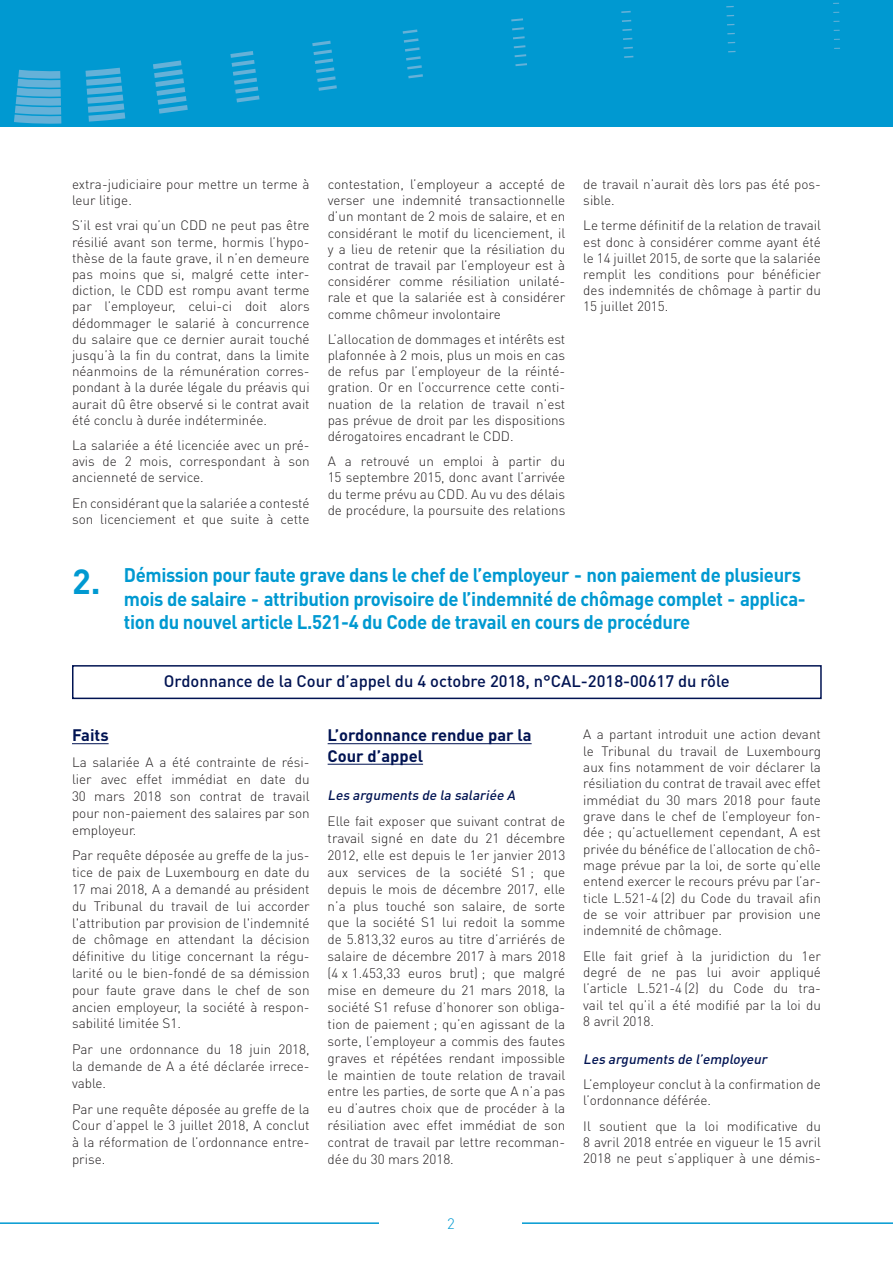
<style>
.page{position:relative;width:893px;height:1263px;background:#fff}
.page>*{position:absolute;margin:0;border:0;box-sizing:border-box;transform-origin:0 0}
.titre{font:700 34.5px "DIN Pro";color:#0099d1}
.Titre_1{font:700 19.5px/23.4px "DIN Pro";letter-spacing:-.02em;color:#0099d1;scale:.95 1}
.Arrêt{font:500 16.5px "DIN Pro";color:#001352}
.Soustitre_1{font:700 16.5px/20.5px "DIN Pro";color:#001352}
.t1{font:300 15px "DIN Pro";color:#0099d1}
.texte_courant{font:300 13.5px/16.2px "DIN Pro";color:#231f20;text-align:justify}
.Soustitre3{font:italic 500 13.5px "DIN Pro";color:#001352}
</style>
<div class="page">
<hr style="left:0;top:1222px;width:893px;height:2px;background:#0099d1">
<div style="left:380px;top:1217px;width:142px;height:46px;background:#fff"></div>
<div style="left:0;top:0;width:893px;height:126px;background:#0099d1"></div>
<svg style="left:511px;top:18px;width:12px;height:3px"></svg>
<svg style="left:621px;top:11px;width:10px;height:2px"></svg>
<svg style="left:512px;top:27px;width:12px;height:3px"></svg>
<svg style="left:622px;top:20px;width:9px;height:2px"></svg>
<svg style="left:513px;top:36px;width:12px;height:3px"></svg>
<svg style="left:622px;top:29px;width:10px;height:2px"></svg>
<svg style="left:514px;top:45px;width:11px;height:3px"></svg>
<svg style="left:623px;top:38px;width:9px;height:2px"></svg>
<svg style="left:515px;top:54px;width:11px;height:3px"></svg>
<svg style="left:624px;top:47px;width:9px;height:2px"></svg>
<svg style="left:14px;top:70px;width:47px;height:54px;background:#4fabd6"></svg>
<svg style="left:86px;top:68px;width:39px;height:54px"></svg>
<svg style="left:153px;top:60px;width:35px;height:54px"></svg>
<svg style="left:230px;top:51px;width:30px;height:51px"></svg>
<svg style="left:312px;top:41px;width:25px;height:50px"></svg>
<svg style="left:403px;top:29px;width:20px;height:49px"></svg>
<svg style="left:515px;top:63px;width:12px;height:3px"></svg>
<svg style="left:624px;top:56px;width:9px;height:2px"></svg>
<div style="left:72px;top:665px;width:750px;height:34px;border:2px solid #001352"></div>
<hr style="left:72px;top:743px;width:37px;height:1px;background:#001352">
<hr style="left:328px;top:743px;width:204px;height:1px;background:#001352">
<hr style="left:328px;top:764px;width:95px;height:1px;background:#001352">
<p class="texte_courant" style="left:72px;top:175px;width:239px">extra-judiciaire pour mettre un terme à leur litige.</p>
<p class="texte_courant" style="left:72px;top:217px;width:239px">S’il est vrai qu’un CDD ne peut pas être résilié avant son terme, hormis l’hypo&shy;thèse de la faute grave, il n’en demeure pas moins que si, malgré cette inter&shy;diction, le CDD est rompu avant terme par l’employeur, celui-ci doit alors dédommager le salarié à concurrence du salaire que ce dernier aurait touché jusqu’à la fin du contrat, dans la limite néanmoins de la rémunération corres&shy;pondant à la durée légale du préavis qui aurait dû être observé si le contrat avait été conclu à durée indéterminée.</p>
<p class="texte_courant" style="left:72px;top:436px;width:239px">La salariée a été licenciée avec un pré&shy;avis de 2 mois, correspondant à son ancienneté de service.</p>
<p class="texte_courant" style="left:72px;top:494px;width:239px">En considérant que la salariée a contesté son licenciement et que suite à cette</p>
<p class="texte_courant" style="left:328px;top:175px;width:239px">contestation, l’employeur a accepté de verser une indemnité transactionnelle d’un montant de 2 mois de salaire, et en considérant le motif du licenciement, il y a lieu de retenir que la résiliation du contrat de travail par l’employeur est à considérer comme résiliation unilaté&shy;rale et que la salariée est à considérer comme chômeur involontaire</p>
<p class="texte_courant" style="left:328px;top:330px;width:239px">L’allocation de dommages et intérêts est plafonnée à 2 mois, plus un mois en cas de refus par l’employeur de la réinté&shy;gration. Or en l’occurrence cette conti&shy;nuation de la relation de travail n’est pas prévue de droit par les dispositions dérogatoires encadrant le CDD.</p>
<p class="texte_courant" style="left:328px;top:453px;width:239px">A a retrouvé un emploi à partir du 15 septembre 2015, donc avant l’arrivée du terme prévu au CDD. Au vu des délais de procédure, la poursuite des relations</p>
<p class="texte_courant" style="left:583px;top:175px;width:239px">de travail n’aurait dès lors pas été pos&shy;sible.</p>
<p class="texte_courant" style="left:583px;top:217px;width:239px">Le terme définitif de la relation de travail est donc à considérer comme ayant été le 14 juillet 2015, de sorte que la salariée remplit les conditions pour bénéficier des indemnités de chômage à partir du 15 juillet 2015.</p>
<p class="titre" style="left:72px;top:558px;width:30px">2.</p>
<p class="Titre_1" style="left:124px;top:563px;width:719px">Démission pour faute grave dans le chef de l’employeur - non paiement de plusieurs mois de salaire - attribution provisoire de l’indemnité de chômage complet - applica&shy;tion du nouvel article L.521-4 du Code de travail en cours de procédure</p>
<p class="Arrêt" style="left:164px;top:669px;width:567px">Ordonnance de la Cour d’appel du 4 octobre 2018, n°CAL-2018-00617 du rôle</p>
<p class="Soustitre_1" style="left:72px;top:724px;width:38px">Faits</p>
<p class="texte_courant" style="left:72px;top:753px;width:239px;line-height:16.8px">La salariée A a été contrainte de rési&shy;lier avec effet immédiat en date du 30 mars 2018 son contrat de travail pour non-paiement des salaires par son employeur.</p>
<p class="texte_courant" style="left:72px;top:846px;width:239px;line-height:16.8px">Par requête déposée au greffe de la jus&shy;tice de paix de Luxembourg en date du 17 mai 2018, A a demandé au président du Tribunal du travail de lui accorder l'attribution par provision de l'indemnité de chômage en attendant la décision définitive du litige concernant la régu&shy;larité ou le bien-fondé de sa démission pour faute grave dans le chef de son ancien employeur, la société à respon&shy;sabilité limitée S1.</p>
<p class="texte_courant" style="left:72px;top:1040px;width:239px;line-height:16.8px">Par une ordonnance du 18 juin 2018, la demande de A a été déclarée irrece&shy;vable.</p>
<p class="texte_courant" style="left:72px;top:1100px;width:239px;line-height:16.8px">Par une requête déposée au greffe de la Cour d’appel le 3 juillet 2018, A conclut à la réformation de l’ordonnance entre&shy;prise.</p>
<p class="Soustitre_1" style="left:328px;top:724px;width:205px">L’ordonnance rendue par la<br>Cour d’appel</p>
<p class="Soustitre3" style="left:328px;top:786px;width:192px">Les arguments de la salariée A</p>
<p class="texte_courant" style="left:328px;top:812px;width:239px;line-height:17px">Elle fait exposer que suivant contrat de travail signé en date du 21 décembre 2012, elle est depuis le 1er janvier 2013 aux services de la société S1 ; que depuis le mois de décembre 2017, elle n’a plus touché son salaire, de sorte que la société S1 lui redoit la somme de 5.813,32 euros au titre d’arriérés de salaire de décembre 2017 à mars 2018 (4 x 1.453,33 euros brut) ; que malgré mise en demeure du 21 mars 2018, la société S1 refuse d’honorer son obliga&shy;tion de paiement ; qu’en agissant de la sorte, l’employeur a commis des fautes graves et répétées rendant impossible le maintien de toute relation de travail entre les parties, de sorte que A n’a pas eu d’autres choix que de procéder à la résiliation avec effet immédiat de son contrat de travail par lettre recomman&shy;dée du 30 mars 2018.</p>
<p class="texte_courant" style="left:583px;top:725px;width:239px">A a partant introduit une action devant le Tribunal du travail de Luxembourg aux fins notamment de voir déclarer la résiliation du contrat de travail avec effet immédiat du 30 mars 2018 pour faute grave dans le chef de l’employeur fon&shy;dée ; qu’actuellement cependant, A est privée du bénéfice de l’allocation de chô&shy;mage prévue par la loi, de sorte qu’elle entend exercer le recours prévu par l’ar&shy;ticle L.521-4 (2) du Code du travail afin de se voir attribuer par provision une indemnité de chômage.</p>
<p class="texte_courant" style="left:583px;top:947px;width:239px">Elle fait grief à la juridiction du 1er degré de ne pas lui avoir appliqué l’article L.521-4 (2) du Code du tra&shy;vail tel qu’il a été modifié par la loi du 8 avril 2018.</p>
<p class="Soustitre3" style="left:583px;top:1050px;width:188px">Les arguments de l’employeur</p>
<p class="texte_courant" style="left:583px;top:1075px;width:239px">L’employeur conclut à la confirmation de l’ordonnance déférée.</p>
<p class="texte_courant" style="left:583px;top:1117px;width:239px">Il soutient que la loi modificative du 8 avril 2018 entrée en vigueur le 15 avril 2018 ne peut s’appliquer à une démis-</p>
<p class="t1" style="left:447px;top:1213px;width:9px">2</p>
</div>
